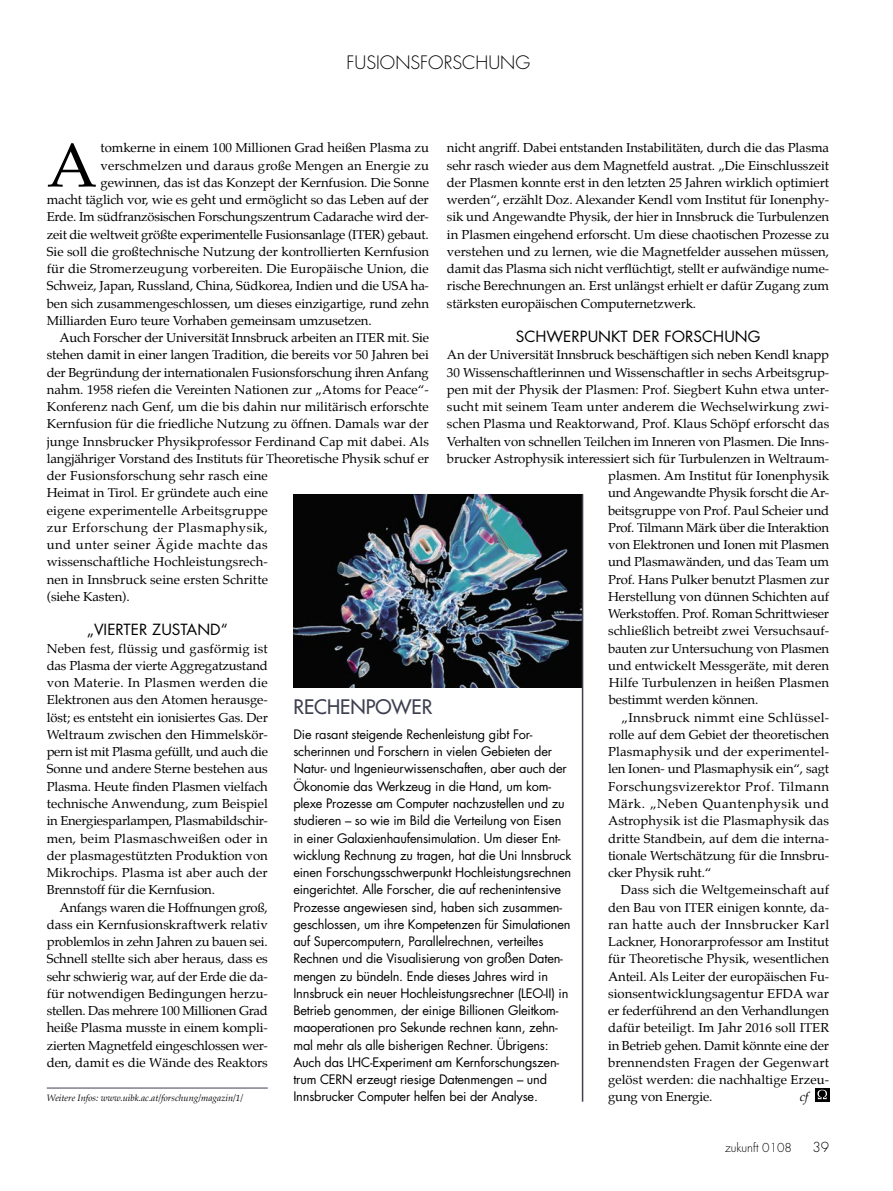
<style>
.page{position:relative;width:893px;height:1191px;background:#fff}
.page>*{position:absolute;margin:0;border:0;box-sizing:border-box;transform-origin:0 0}
.t1{font:62.1px "Palatino";color:#000;scale:1.05 1}
.Zitat{font:19.5px "Futura";color:#3e4050}
.Zitat-2{font:300 18px "Futura";color:#000}
.t2{font:15px "Futura";color:#000}
.Zitat-3{font:300 13.5px "Futura";color:#000}
.t3{font:12.75px/17.2px "Palatino";letter-spacing:-.01em;color:#000;text-align:justify}
.Zitat-4{font:12.75px/17.2px "Futura";letter-spacing:-.015em;color:#000}
.t4{font:12.75px "Palatino";letter-spacing:.01em;color:#000}
.t5{font:italic 12.75px "Palatino";color:#000}
.Zitat-5{font:300 12px "Futura";color:#000}
.t6{font:italic 9px "Palatino";color:#000}
</style>
<div class="page">
<img style="left:293px;top:494px;width:289px;height:193px">
<svg style="left:815px;top:1088px;width:14px;height:13px"></svg>
<svg style="left:817px;top:1089px;width:10px;height:10px"></svg>
<hr style="left:47px;top:1087px;width:221px;height:1px;background:#3e4050">
<hr style="left:582px;top:494px;width:1px;height:607px;background:#3e4050">
<p class="Zitat-2" style="left:346px;top:50px;width:185px">FUSIONSFORSCHUNG</p>
<p class="t1" style="left:47px;top:125px;width:50px">A</p>
<p class="t3" style="left:101px;top:140px;width:330px">tomkerne in einem 100 Millionen Grad heißen Plasma zu</p>
<p class="t3" style="left:447px;top:140px;width:384px">nicht angriff. Dabei entstanden Instabilitäten, durch die das Plasma sehr rasch wieder aus dem Magnetfeld austrat. „Die Einschlusszeit der Plasmen konnte erst in den letzten 25 Jahren wirklich optimiert werden“, erzählt Doz. Alexander Kendl vom Institut für Ionenphy&shy;sik und Angewandte Physik, der hier in Innsbruck die Turbulenzen in Plasmen eingehend erforscht. Um diese chaotischen Prozesse zu verstehen und zu lernen, wie die Magnetfelder aussehen müssen, damit das Plasma sich nicht verflüchtigt, stellt er aufwändige nume&shy;rische Berechnungen an. Erst unlängst erhielt er dafür Zugang zum stärksten europäischen Computernetzwerk.</p>
<p class="t2" style="left:516px;top:326px;width:246px">SCHWERPUNKT DER FORSCHUNG</p>
<p class="t3" style="left:447px;top:347px;width:384px">An der Universität Innsbruck beschäftigen sich neben Kendl knapp</p>
<p class="t3" style="left:447px;top:365px;width:384px">30 Wissenschaftlerinnen und Wissenschaftler in sechs Arbeitsgrup-</p>
<p class="t3" style="left:447px;top:382px;width:384px">pen mit der Physik der Plasmen: Prof. Siegbert Kuhn etwa unter-</p>
<p class="t4" style="left:447px;top:398px;width:384px">sucht mit seinem Team unter anderem die Wechselwirkung zwi-</p>
<p class="t3" style="left:447px;top:416px;width:384px">schen Plasma und Reaktorwand, Prof. Klaus Schöpf erforscht das</p>
<p class="t3" style="left:447px;top:434px;width:384px">Verhalten von schnellen Teilchen im Inneren von Plasmen. Die Inns-</p>
<p class="t3" style="left:447px;top:451px;width:384px">brucker Astrophysik interessiert sich für Turbulenzen in Weltraum-</p>
<p class="t3" style="left:608px;top:468px;width:223px">plasmen. Am Institut für Ionenphysik</p>
<p class="t3" style="left:608px;top:485px;width:223px">und Angewandte Physik forscht die Ar-</p>
<p class="t3" style="left:608px;top:503px;width:223px">beitsgruppe von Prof. Paul Scheier und</p>
<p class="t3" style="left:608px;top:520px;width:222px">Prof. Tilmann Märk über die Interaktion</p>
<p class="t3" style="left:608px;top:537px;width:223px">von Elektronen und Ionen mit Plasmen</p>
<p class="t3" style="left:608px;top:554px;width:223px">und Plasmawänden, und das Team um</p>
<p class="t3" style="left:608px;top:572px;width:223px">Prof. Hans Pulker benutzt Plasmen zur</p>
<p class="t3" style="left:608px;top:589px;width:223px">Herstellung von dünnen Schichten auf</p>
<p class="t3" style="left:608px;top:606px;width:223px">Werkstoffen. Prof. Roman Schrittwieser</p>
<p class="t3" style="left:608px;top:623px;width:223px">schließlich betreibt zwei Versuchsauf-</p>
<p class="t3" style="left:608px;top:641px;width:222px">bauten zur Untersuchung von Plasmen</p>
<p class="t3" style="left:608px;top:658px;width:223px">und entwickelt Messgeräte, mit deren</p>
<p class="t4" style="left:609px;top:674px;width:222px">Hilfe Turbulenzen in heißen Plasmen</p>
<p class="t3" style="left:609px;top:692px;width:151px">bestimmt werden können.</p>
<p class="t3" style="left:608px;top:710px;width:223px;text-indent:13px">„Innsbruck nimmt eine Schlüssel&shy;rolle auf dem Gebiet der theoretischen Plasmaphysik und der experimentel&shy;len Ionen- und Plasmaphysik ein“, sagt Forschungsvizerektor Prof. Tilmann Märk. „Neben Quantenphysik und Astrophysik ist die Plasmaphysik das dritte Standbein, auf dem die interna&shy;tionale Wertschätzung für die Innsbru&shy;cker Physik ruht.“</p>
<p class="t3" style="left:608px;top:882px;width:223px;text-indent:13px">Dass sich die Weltgemeinschaft auf den Bau von ITER einigen konnte, da&shy;ran hatte auch der Innsbrucker Karl Lackner, Honorarprofessor am Institut für Theoretische Physik, wesentlichen Anteil. Als Leiter der europäischen Fu&shy;sionsentwicklungsagentur EFDA war er federführend an den Verhandlungen dafür beteiligt. Im Jahr 2016 soll ITER in Betrieb gehen. Damit könnte eine der brennendsten Fragen der Gegenwart gelöst werden: die nachhaltige Erzeu&shy;gung von Energie.</p>
<p class="t4" style="left:101px;top:157px;width:330px">verschmelzen und daraus große Mengen an Energie zu</p>
<p class="t3" style="left:101px;top:175px;width:330px">gewinnen, das ist das Konzept der Kernfusion. Die Sonne</p>
<p class="t3" style="left:47px;top:192px;width:383px">macht täglich vor, wie es geht und ermöglicht so das Leben auf der</p>
<p class="t3" style="left:47px;top:209px;width:384px">Erde. Im südfranzösischen Forschungszentrum Cadarache wird der-</p>
<p class="t3" style="left:47px;top:227px;width:383px">zeit die weltweit größte experimentelle Fusionsanlage (ITER) gebaut.</p>
<p class="t3" style="left:47px;top:244px;width:384px">Sie soll die großtechnische Nutzung der kontrollierten Kernfusion</p>
<p class="t3" style="left:47px;top:261px;width:383px">für die Stromerzeugung vorbereiten. Die Europäische Union, die</p>
<p class="t3" style="left:47px;top:278px;width:384px">Schweiz, Japan, Russland, China, Südkorea, Indien und die USA ha-</p>
<p class="t3" style="left:47px;top:296px;width:384px">ben sich zusammengeschlossen, um dieses einzigartige, rund zehn</p>
<p class="t3" style="left:47px;top:313px;width:326px">Milliarden Euro teure Vorhaben gemeinsam umzusetzen.</p>
<p class="t3" style="left:47px;top:330px;width:384px;text-align:left;text-indent:13px">Auch Forscher der Universität Innsbruck arbeiten an ITER mit. Sie stehen damit in einer langen Tradition, die bereits vor 50 Jahren bei der Begründung der internationalen Fusionsforschung ihren Anfang nahm. 1958 riefen die Vereinten Nationen zur „Atoms for Peace“- Konferenz nach Genf, um die bis dahin nur militärisch erforschte Kernfusion für die friedliche Nutzung zu öffnen. Damals war der junge Innsbrucker Physikprofessor Ferdinand Cap mit dabei. Als langjähriger Vorstand des Instituts für Theoretische Physik schuf er der Fusionsforschung sehr rasch eine<br>Heimat in Tirol. Er gründete auch eine<br>eigene experimentelle Arbeitsgruppe<br>zur Erforschung der Plasmaphysik,<br>und unter seiner Ägide machte das<br>wissenschaftliche Hochleistungsrech-<br>nen in Innsbruck seine ersten Schritte<br>(siehe Kasten).</p>
<p class="t2" style="left:87px;top:619px;width:142px">„VIERTER ZUSTAND“</p>
<p class="t3" style="left:47px;top:641px;width:223px">Neben fest, flüssig und gasförmig ist das Plasma der vierte Aggregatzustand von Materie. In Plasmen werden die Elektronen aus den Atomen herausge&shy;löst; es entsteht ein ionisiertes Gas. Der Weltraum zwischen den Himmelskör&shy;pern ist mit Plasma gefüllt, und auch die Sonne und andere Sterne bestehen aus Plasma. Heute finden Plasmen vielfach technische Anwendung, zum Beispiel in Energiesparlampen, Plasmabildschir&shy;men, beim Plasmaschweißen oder in der plasmagestützten Produktion von Mikrochips. Plasma ist aber auch der Brennstoff für die Kernfusion.</p>
<p class="t3" style="left:47px;top:899px;width:223px;text-indent:13px">Anfangs waren die Hoffnungen groß, dass ein Kernfusionskraftwerk relativ problemlos in zehn Jahren zu bauen sei.<br>Schnell stellte sich aber heraus, dass es sehr schwierig war, auf der Erde die da&shy;für notwendigen Bedingungen herzu&shy;stellen. Das mehrere 100 Millionen Grad heiße Plasma musste in einem kompli&shy;zierten Magnetfeld eingeschlossen wer&shy;den, damit es die Wände des Reaktors</p>
<p class="Zitat" style="left:293px;top:694px;width:140px">RECHENPOWER</p>
<p class="Zitat-4" style="left:293px;top:725px;width:280px">Die rasant steigende Rechenleistung gibt For&shy;scherinnen und Forschern in vielen Gebieten der Natur- und Ingenieurwissenschaften, aber auch der Ökonomie das Werkzeug in die Hand, um kom&shy;plexe Prozesse am Computer nachzustellen und zu studieren – so wie im Bild die Verteilung von Eisen in einer Galaxienhaufensimulation. Um dieser Ent&shy;wicklung Rechnung zu tragen, hat die Uni Innsbruck einen Forschungsschwerpunkt Hochleistungsrechnen eingerichtet. Alle Forscher, die auf rechenintensive</p>
<p class="Zitat-4" style="left:293px;top:898px;width:279px">Prozesse angewiesen sind, haben sich zusammen&shy;geschlossen, um ihre Kompetenzen für Simulationen auf Supercomputern, Parallelrechnen, verteiltes Rechnen und die Visualisierung von großen Daten&shy;mengen zu bündeln. Ende dieses Jahres wird in Innsbruck ein neuer Hochleistungsrechner (LEO-II) in Betrieb genommen, der einige Billionen Gleitkom&shy;maoperationen pro Sekunde rechnen kann, zehn&shy;mal mehr als alle bisherigen Rechner. Übrigens:<br>Auch das LHC-Experiment am Kernforschungszen&shy;trum CERN erzeugt riesige Datenmengen – und Innsbrucker Computer helfen bei der Analyse.</p>
<p class="t5" style="left:800px;top:1089px;width:10px">cf</p>
<p class="t6" style="left:47px;top:1092px;width:198px">Weitere Infos: www.uibk.ac.at/forschung/magazin/1/</p>
<p class="Zitat-5" style="left:725px;top:1139px;width:68px">zukunft 0108</p>
<p class="Zitat-3" style="left:812px;top:1138px;width:18px">39</p>
</div>
